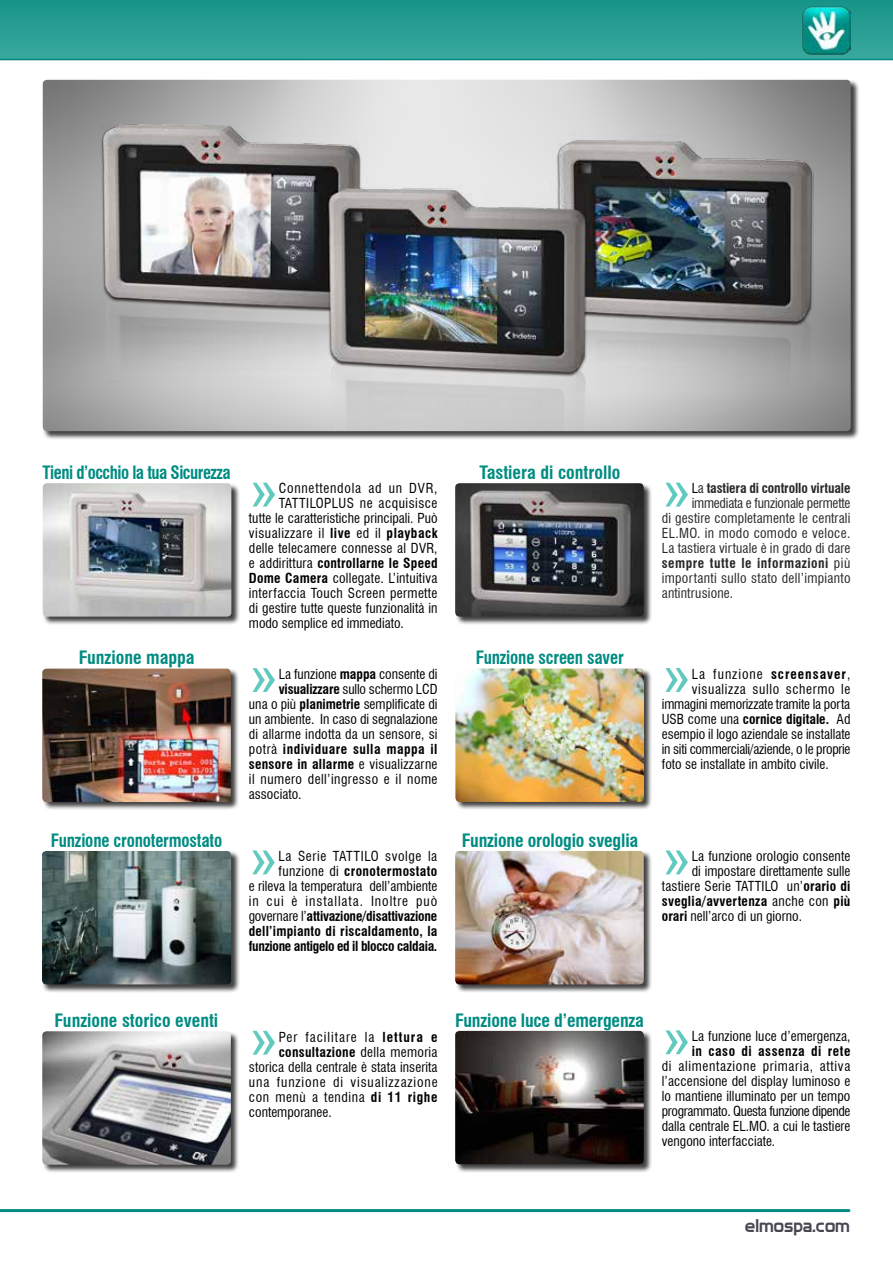
<style>
.page{position:relative;width:893px;height:1263px;background:#fff}
.page>*{position:absolute;margin:0;border:0;box-sizing:border-box;transform-origin:0 0}
.t1{font:53.55px "Arial";color:#60cabe}
.t2{font:700 condensed 18px "Swiss 721 BT";letter-spacing:-.01em;color:#008c82}
.t3{font:700 condensed 18px "Swiss 721 BT";letter-spacing:-.01em;color:#008c82;scale:.95 1}
.t4{font:700 condensed 18px "Swiss 721 BT";letter-spacing:-.03em;color:#008c82;scale:.94 1}
.t5{font:18px "Prototype";color:#474852}
.t6{font:condensed 13.5px/15px "Swiss 721 BT";letter-spacing:.005em;color:#000;text-align:justify}
.t7{font:700 condensed 13.5px/15px "Swiss 721 BT";letter-spacing:-.015em;color:#000;text-align:right}
.t8{font:700 condensed 13.5px "Swiss 721 BT";letter-spacing:.02em;color:#000}
.t9{font:condensed 13.5px "Swiss 721 BT";letter-spacing:.01em;color:#28282a}
.t10{font:condensed 13.5px "Swiss 721 BT";letter-spacing:.035em;color:#000}
.t11{font:condensed 13.5px "Swiss 721 BT";letter-spacing:.07em;color:#000}
.t12{font:condensed 13.5px "Swiss 721 BT";letter-spacing:-.02em;color:#000}
.t13{font:condensed 13.5px "Swiss 721 BT";letter-spacing:-.015em;color:#000}
.t14{font:condensed 13.5px "Swiss 721 BT";letter-spacing:.025em;color:#000}
.t15{font:700 condensed 13.5px "Swiss 721 BT";color:#28282a}
.t16{font:700 condensed 13.5px "Swiss 721 BT";color:#000}
.t17{font:condensed 13.5px "Swiss 721 BT";letter-spacing:-.015em;color:#28282a}
.t18{font:700 condensed 13.5px "Swiss 721 BT";letter-spacing:.035em;color:#28282a}
.t19{font:condensed 13.5px "Swiss 721 BT";letter-spacing:.06em;color:#000}
.t20{font:condensed 13.5px "Swiss 721 BT";letter-spacing:.045em;color:#000}
.t21{font:condensed 13.5px "Swiss 721 BT";letter-spacing:.04em;color:#000}
.t22{font:condensed 13.5px "Swiss 721 BT";letter-spacing:.055em;color:#000}
.t23{font:700 condensed 13.5px "Swiss 721 BT";letter-spacing:.045em;color:#000}
.s1{font-weight:700}
.s2{font-weight:400}
.s3{font-weight:400;color:#000}
</style>
<div class="page">
<hr style="left:0;top:1209px;width:849px;height:3px;background:#008c82">
<div style="left:42px;top:79px;width:817px;height:361px;background:#000;opacity:.75"></div>
<img style="left:43px;top:80px;width:808px;height:351px">
<img style="left:101px;top:124px;width:712px;height:307px">
<div style="left:42px;top:850px;width:198px;height:143px;background:#000;opacity:.75"></div>
<img style="left:42px;top:851px;width:189px;height:133px">
<div style="left:455px;top:1030px;width:197px;height:143px;background:#000;opacity:.75"></div>
<img style="left:455px;top:1031px;width:189px;height:133px">
<div style="left:42px;top:1031px;width:197px;height:142px;background:#000;opacity:.75"></div>
<img style="left:42px;top:1031px;width:189px;height:134px">
<div style="left:455px;top:483px;width:197px;height:142px;background:#000;opacity:.75"></div>
<img style="left:455px;top:483px;width:189px;height:134px">
<div style="left:455px;top:850px;width:197px;height:143px;background:#000;opacity:.75"></div>
<img style="left:455px;top:851px;width:189px;height:133px">
<div style="left:42px;top:668px;width:197px;height:143px;background:#000;opacity:.75"></div>
<img style="left:42px;top:669px;width:189px;height:133px">
<div style="left:455px;top:668px;width:198px;height:143px;background:#000;opacity:.75"></div>
<img style="left:455px;top:668px;width:189px;height:134px">
<div style="left:42px;top:483px;width:198px;height:142px;background:#000;opacity:.75"></div>
<img style="left:43px;top:483px;width:188px;height:134px">
<svg style="left:0;top:0;width:893px;height:60px;background:#279d93"></svg>
<img style="left:802px;top:6px;width:48px;height:48px">
<h2 class="t4" style="left:43px;top:462px;width:202px">Tieni d’occhio la tua Sicurezza</h2>
<h2 class="t2" style="left:480px;top:462px;width:142px">Tastiera di controllo</h2>
<h1 class="t1" style="left:249px;top:453px;width:31px">»</h1>
<p class="t22" style="left:279px;top:480px;width:160px">Connettendola ad un DVR,</p>
<p class="t10" style="left:279px;top:495px;width:160px">TATTILOPLUS ne acquisisce</p>
<p class="t6" style="left:249px;top:511px;width:190px">tutte le caratteristiche principali. Può</p>
<p class="t10" style="left:249px;top:525px;width:190px">visualizzare il <span class="s1">live</span> ed il <span class="s1">playback</span></p>
<p class="t6" style="left:249px;top:541px;width:190px">delle telecamere connesse al DVR,</p>
<p class="t8" style="left:249px;top:555px;width:190px"><span class="s2">e addirittura</span> controllarne le Speed</p>
<p class="t6" style="left:249px;top:571px;width:190px"><span class="s1">Dome Camera</span> collegate. L’intuitiva</p>
<p class="t14" style="left:249px;top:585px;width:190px">interfaccia Touch Screen permette</p>
<p class="t6" style="left:249px;top:601px;width:190px">di gestire tutte queste funzionalità in</p>
<p class="t6" style="left:249px;top:616px;width:157px">modo semplice ed immediato.</p>
<h1 class="t1" style="left:662px;top:453px;width:31px">»</h1>
<p class="t15" style="left:692px;top:480px;width:160px"><span class="s3">L</span><span class="s2">a</span> tastiera di controllo virtuale</p>
<p class="t17" style="left:692px;top:495px;width:160px">immediata e funzionale permette</p>
<p class="t9" style="left:662px;top:510px;width:190px">di gestire completamente le centrali</p>
<p class="t9" style="left:662px;top:525px;width:190px">EL.MO. in modo comodo e veloce.</p>
<p class="t9" style="left:662px;top:540px;width:190px">La tastiera virtuale è in grado di dare</p>
<p class="t18" style="left:662px;top:555px;width:190px">sempre tutte le informazioni <span class="s2">più</span></p>
<p class="t9" style="left:662px;top:570px;width:190px">importanti sullo stato dell’impianto</p>
<p class="t9" style="left:662px;top:585px;width:73px">antintrusione.</p>
<h2 class="t2" style="left:79px;top:647px;width:117px">Funzione mappa</h2>
<h1 class="t1" style="left:249px;top:638px;width:31px">»</h1>
<p class="t6" style="left:279px;top:666px;width:160px">La funzione <span class="s1">mappa</span> consente di</p>
<p class="t6" style="left:279px;top:681px;width:160px"><span class="s1">visualizzare</span> sullo schermo LCD</p>
<p class="t6" style="left:249px;top:696px;width:190px">una o più <span class="s1">planimetrie</span> semplificate di</p>
<p class="t6" style="left:249px;top:711px;width:190px">un ambiente. In caso di segnalazione</p>
<p class="t6" style="left:249px;top:726px;width:190px">di allarme indotta da un sensore, si</p>
<p class="t8" style="left:249px;top:741px;width:190px"><span class="s2">potrà</span> individuare sulla mappa il</p>
<p class="t8" style="left:249px;top:756px;width:190px">sensore in allarme <span class="s2">e visualizzarne</span></p>
<p class="t10" style="left:249px;top:771px;width:190px">il numero dell’ingresso e il nome</p>
<p class="t6" style="left:249px;top:786px;width:54px">associato.</p>
<h2 class="t3" style="left:476px;top:647px;width:157px">Funzione screen saver</h2>
<h1 class="t1" style="left:662px;top:638px;width:31px">»</h1>
<p class="t11" style="left:692px;top:666px;width:160px">La funzione <span class="s1">screensaver</span>,</p>
<p class="t20" style="left:692px;top:681px;width:160px">visualizza sullo schermo le</p>
<p class="t13" style="left:662px;top:696px;width:190px">immagini memorizzate tramite la porta</p>
<p class="t16" style="left:662px;top:711px;width:190px"><span class="s2">USB come una</span> cornice digitale. <span class="s2">Ad</span></p>
<p class="t6" style="left:662px;top:726px;width:190px">esempio il logo aziendale se installate</p>
<p class="t12" style="left:662px;top:741px;width:190px">in siti commerciali/aziende, o le proprie</p>
<p class="t6" style="left:662px;top:756px;width:168px">foto se installate in ambito civile.</p>
<h2 class="t3" style="left:51px;top:829px;width:182px">Funzione cronotermostato</h2>
<h1 class="t1" style="left:249px;top:820px;width:31px">»</h1>
<p class="t7" style="left:249px;top:849px;width:190px"><span class="s2">La Serie TATTILO svolge la funzione di</span> cronotermostato<br><span class="s2">e rileva la temperatura dell’ambiente in cui è installata. Inoltre può governare l’</span>attivazione/disattivazione dell’impianto di riscaldamento, la funzione antigelo ed il blocco caldaia.</p>
<h2 class="t2" style="left:462px;top:829px;width:178px">Funzione orologio sveglia</h2>
<h1 class="t1" style="left:662px;top:820px;width:31px">»</h1>
<p class="t6" style="left:692px;top:849px;width:160px">La funzione orologio consente</p>
<p class="t6" style="left:692px;top:864px;width:160px">di impostare direttamente sulle</p>
<p class="t6" style="left:662px;top:879px;width:190px">tastiere Serie TATTILO un’<span class="s1">orario di</span></p>
<p class="t8" style="left:662px;top:893px;width:190px">sveglia/avvertenza <span class="s2">anche con</span> più</p>
<p class="t6" style="left:662px;top:909px;width:142px"><span class="s1">orari</span> nell’arco di un giorno.</p>
<h2 class="t2" style="left:55px;top:1010px;width:165px">Funzione storico eventi</h2>
<h1 class="t1" style="left:249px;top:1001px;width:31px">»</h1>
<p class="t11" style="left:279px;top:1028px;width:160px">Per facilitare la <span class="s1">lettura e</span></p>
<p class="t8" style="left:279px;top:1043px;width:160px">consultazione <span class="s2">della memoria</span></p>
<p class="t6" style="left:249px;top:1059px;width:190px">storica della centrale è stata inserita</p>
<p class="t19" style="left:249px;top:1073px;width:190px">una funzione di visualizzazione</p>
<p class="t21" style="left:249px;top:1088px;width:190px">con menù a tendina <span class="s1">di 11 righe</span></p>
<p class="t6" style="left:249px;top:1104px;width:84px">contemporanee.</p>
<h2 class="t2" style="left:455px;top:1009px;width:190px">Funzione luce d’emergenza</h2>
<h1 class="t1" style="left:662px;top:1000px;width:31px">»</h1>
<p class="t6" style="left:692px;top:1029px;width:160px">La funzione luce d’emergenza,</p>
<p class="t23" style="left:692px;top:1043px;width:160px">in caso di assenza di rete</p>
<p class="t6" style="left:662px;top:1059px;width:190px">di alimentazione primaria, attiva l’accensione del display luminoso e lo mantiene illuminato per un tempo programmato. Questa funzione dipende dalla centrale EL.MO. a cui le tastiere vengono interfacciate.</p>
<h2 class="t5" style="left:745px;top:1214px;width:106px">elmospa.com</h2>
</div>
